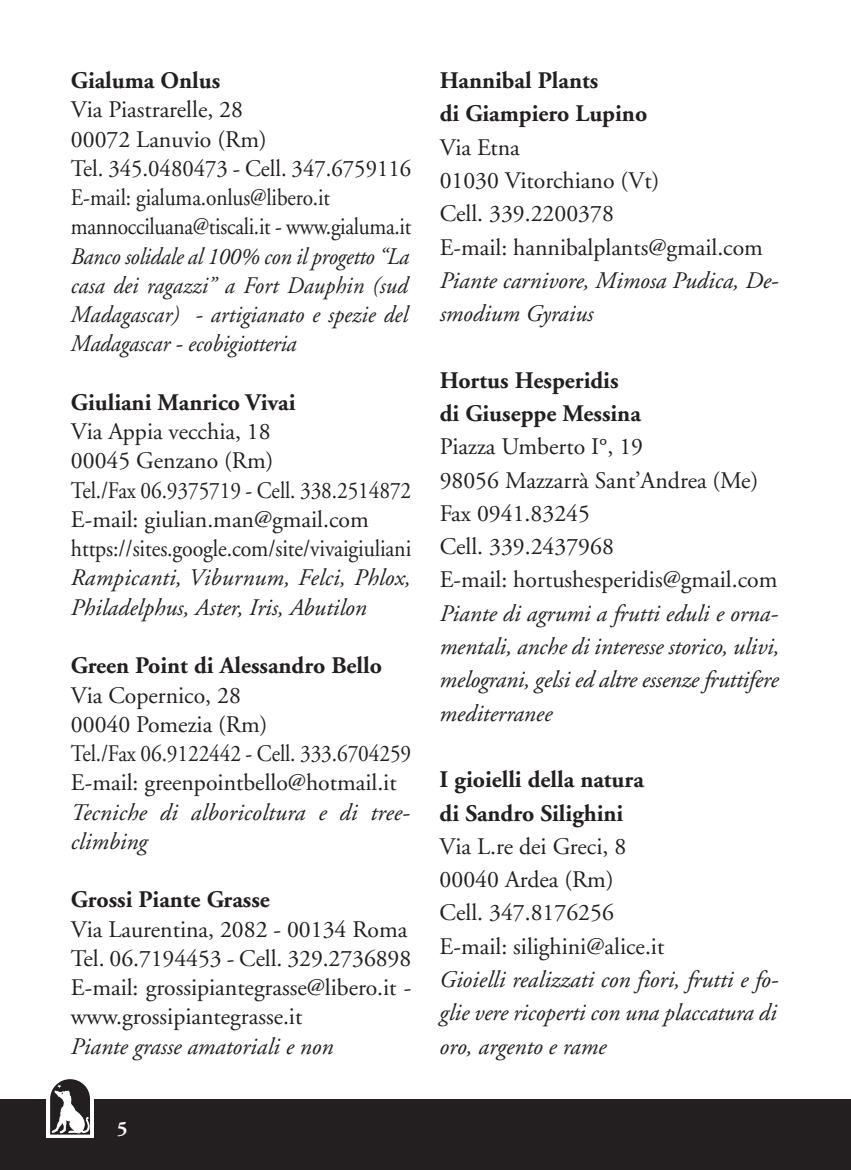
<style>
.page{position:relative;width:851px;height:1170px;background:#fff}
.page>*{position:absolute;margin:0;border:0;box-sizing:border-box;transform-origin:0 0}
.t1{font:23.75px/29.2px "Adobe Garamond";color:#231f20}
.t2{font:italic 23.75px/33.2px "Adobe Garamond";color:#231f20}
.t3{font:700 23.75px/33.2px "Adobe Garamond";color:#231f20}
.t4{font:italic 23.75px/29.2px "Adobe Garamond";color:#231f20;text-align:justify;scale:.95 1}
.t5{font:700 20px "Adobe Garamond";color:#fff}
</style>
<div class="page">
<div style="left:0;top:1098px;width:850px;height:71px;background:#231f20"></div>
<div style="left:46px;top:1075px;width:48px;height:62px;background:#fff"></div>
<svg style="left:50px;top:1079px;width:40px;height:55px"></svg>
<p class="t3" style="left:71px;top:66px;width:151px">Gialuma Onlus</p>
<p class="t1" style="left:71px;top:97px;width:342px">Via Piastrarelle, 28<br>00072 Lanuvio (Rm)<br>Tel. 345.0480473 - Cell. 347.6759116<br>E-mail: gialuma.onlus@libero.it mannocciluana@tiscali.it - www.gialuma.it</p>
<p class="t4" style="left:71px;top:244px;width:357px">Banco solidale al 100% con il progetto “La casa dei ragazzi” a Fort Dauphin (sud Madagascar) - artigianato e spezie del Madagascar - ecobigiotteria</p>
<p class="t3" style="left:71px;top:388px;width:226px">Giuliani Manrico Vivai</p>
<p class="t1" style="left:71px;top:419px;width:342px">Via Appia vecchia, 18<br>00045 Genzano (Rm)<br>Tel./Fax 06.9375719 - Cell. 338.2514872<br>E-mail: giulian.man@gmail.com https://sites.google.com/site/vivaigiuliani</p>
<p class="t2" style="left:71px;top:565px;width:341px;line-height:29.2px">Rampicanti, Viburnum, Felci, Phlox,<br>Philadelphus, Aster, Iris, Abutilon</p>
<p class="t3" style="left:71px;top:651px;width:312px">Green Point di Alessandro Bello</p>
<p class="t1" style="left:71px;top:682px;width:342px">Via Copernico, 28<br>00040 Pomezia (Rm)<br>Tel./Fax 06.9122442 - Cell. 333.6704259<br>E-mail: greenpointbello@hotmail.it</p>
<p class="t2" style="left:71px;top:799px;width:339px;line-height:29.2px">Tecniche di alboricoltura e di tree&shy;climbing</p>
<p class="t3" style="left:71px;top:885px;width:200px">Grossi Piante Grasse</p>
<p class="t1" style="left:71px;top:916px;width:342px">Via Laurentina, 2082 - 00134 Roma Tel. 06.7194453 - Cell. 329.2736898<br>E-mail: grossipiantegrasse@libero.it - www.grossipiantegrasse.it</p>
<p class="t2" style="left:71px;top:1031px;width:264px">Piante grasse amatoriali e non</p>
<p class="t5" style="left:117px;top:1120px;width:12px">5</p>
<p class="t3" style="left:439px;top:66px;width:209px">Hannibal Plants<br>di Giampiero Lupino</p>
<p class="t1" style="left:439px;top:132px;width:325px;line-height:33.2px">Via Etna<br>01030 Vitorchiano (Vt)<br>Cell. 339.2200378<br>E-mail: hannibalplants@gmail.com</p>
<p class="t2" style="left:439px;top:266px;width:339px">Piante carnivore, Mimosa Pudica, De&shy;smodium Gyraius</p>
<p class="t3" style="left:439px;top:365px;width:203px">Hortus Hesperidis di Giuseppe Messina</p>
<p class="t1" style="left:439px;top:432px;width:339px;line-height:33.2px">Piazza Umberto I°, 19<br>98056 Mazzarrà Sant’Andrea (Me)<br>Fax 0941.83245<br>Cell. 339.2437968<br>E-mail: hortushesperidis@gmail.com</p>
<p class="t2" style="left:439px;top:598px;width:341px">Piante di agrumi a frutti eduli e orna&shy;mentali, anche di interesse storico, ulivi, melograni, gelsi ed altre essenze fruttifere mediterranee</p>
<p class="t3" style="left:439px;top:765px;width:206px">I gioielli della natura di Sandro Silighini</p>
<p class="t1" style="left:439px;top:831px;width:226px;line-height:33.2px">Via L.re dei Greci, 8<br>00040 Ardea (Rm)<br>Cell. 347.8176256<br>E-mail: silighini@alice.it</p>
<p class="t2" style="left:439px;top:965px;width:339px;text-align:justify">Gioielli realizzati con fiori, frutti e fo&shy;glie vere ricoperti con una placcatura di oro, argento e rame</p>
</div>
